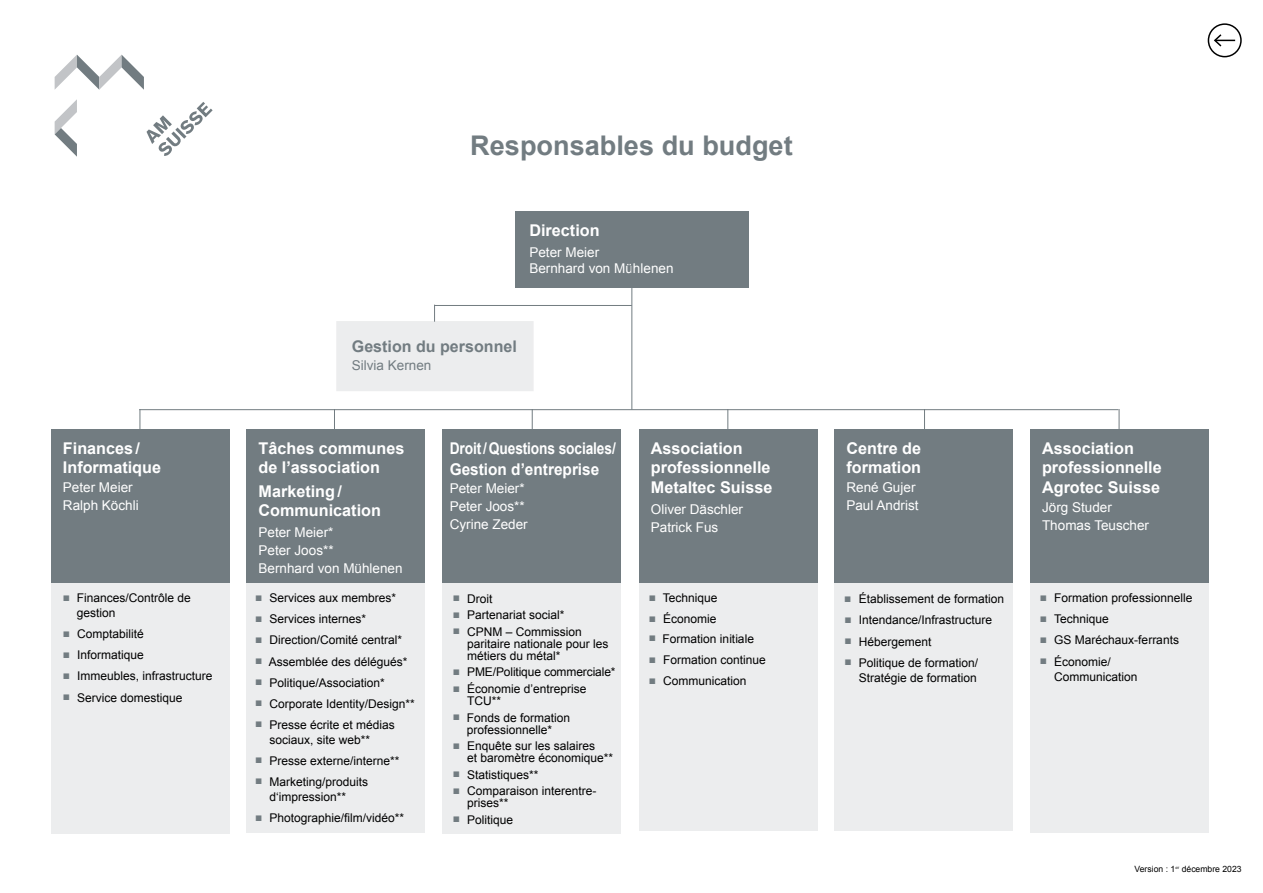
<style>
.page{position:relative;width:1263px;height:893px;background:#fff}
.page>*{position:absolute;margin:0;border:0;box-sizing:border-box;transform-origin:0 0}
.t1{font:700 27.15px "Arial";color:#727c81}
.t2{font:700 16.2px/19.5px "Arial";color:#fff}
.t3{font:700 16.2px/21.6px "Arial";color:#fff;scale:.85 1}
.t4{font:700 16.05px "Arial";color:#727c81}
.t5{font:13.5px/18px "Arial";color:#fff}
.t6{font:13.5px "Arial";color:#727c81}
.t7{font:12px/12px "Arial";color:#000}
.t8{font:8.7px "Arial";color:#000}
.s1{color:#727c81}
</style>
<div class="page">
<div style="left:1030px;top:582px;width:178px;height:251px;background:#ecedee"></div>
<div style="left:834px;top:580px;width:179px;height:251px;background:#ecedee"></div>
<div style="left:639px;top:580px;width:178px;height:251px;background:#ecedee"></div>
<div style="left:442px;top:583px;width:179px;height:251px;background:#ecedee"></div>
<div style="left:247px;top:582px;width:178px;height:251px;background:#ecedee"></div>
<div style="left:51px;top:583px;width:179px;height:251px;background:#ecedee"></div>
<svg style="left:140px;top:410px;width:1px;height:19px"></svg>
<svg style="left:334px;top:410px;width:1px;height:19px"></svg>
<svg style="left:532px;top:410px;width:1px;height:19px"></svg>
<svg style="left:727px;top:410px;width:1px;height:19px"></svg>
<svg style="left:924px;top:410px;width:1px;height:19px"></svg>
<svg style="left:1119px;top:409px;width:1px;height:20px"></svg>
<div style="left:51px;top:429px;width:179px;height:153px;background:#727c81"></div>
<div style="left:247px;top:429px;width:178px;height:153px;background:#727c81"></div>
<div style="left:442px;top:429px;width:179px;height:153px;background:#727c81"></div>
<div style="left:639px;top:429px;width:178px;height:153px;background:#727c81"></div>
<div style="left:834px;top:429px;width:179px;height:153px;background:#727c81"></div>
<div style="left:1030px;top:429px;width:179px;height:153px;background:#727c81"></div>
<hr style="left:139px;top:409px;width:979px;height:1px;background:#727c81">
<div style="left:515px;top:212px;width:234px;height:76px;background:#727c81"></div>
<svg style="left:55px;top:55px;width:89px;height:35px"></svg>
<svg style="left:55px;top:99px;width:22px;height:58px"></svg>
<svg style="left:147px;top:102px;width:66px;height:54px"></svg>
<hr style="left:631px;top:250px;width:1px;height:160px;background:#727c81">
<div style="left:336px;top:321px;width:198px;height:70px;background:#ecedee"></div>
<svg style="left:434px;top:306px;width:1px;height:16px"></svg>
<hr style="left:434px;top:305px;width:198px;height:1px;background:#727c81">
<svg style="left:1208px;top:24px;width:33px;height:33px"></svg>
<div style="left:1208px;top:23px;width:34px;height:34px;border:2px solid #000;border-radius:50%"></div>
<svg style="left:1213px;top:33px;width:22px;height:15px"></svg>
<h2 class="t2" style="left:63px;top:439px;width:100px">Finances /<br>Informatique</h2>
<p class="t5" style="left:63px;top:479px;width:77px">Peter Meier<br>Ralph Köchli</p>
<p class="t7" style="left:77px;top:591px;width:116px;line-height:15px;text-indent:-14px"><span class="s1">■</span> Finances/Contrôle de gestion</p>
<p class="t7" style="left:63px;top:628px;width:83px"><span class="s1">■</span> Comptabilité</p>
<p class="t7" style="left:63px;top:649px;width:83px"><span class="s1">■</span> Informatique</p>
<p class="t7" style="left:63px;top:670px;width:151px"><span class="s1">■</span> Immeubles, infrastructure</p>
<p class="t7" style="left:63px;top:691px;width:121px"><span class="s1">■</span> Service domestique</p>
<h1 class="t1" style="left:470px;top:128px;width:324px">Responsables du budget</h1>
<h2 class="t2" style="left:529px;top:221px;width:72px">Direction</h2>
<p class="t5" style="left:529px;top:244px;width:146px;line-height:16.5px">Peter Meier<br>Bernhard von Mühlenen</p>
<h3 class="t4" style="left:352px;top:336px;width:166px">Gestion du personnel</h3>
<p class="t6" style="left:352px;top:357px;width:81px">Silvia Kernen</p>
<h2 class="t2" style="left:259px;top:439px;width:147px">Tâches communes de l’association</h2>
<h2 class="t2" style="left:259px;top:482px;width:124px">Marketing /<br>Communication</h2>
<p class="t5" style="left:259px;top:523px;width:146px">Peter Meier*<br>Peter Joos**<br>Bernhard von Mühlenen</p>
<p class="t7" style="left:255px;top:592px;width:143px"><span class="s1">■</span> Services aux membres*</p>
<p class="t7" style="left:255px;top:613px;width:113px"><span class="s1">■</span> Services internes*</p>
<p class="t7" style="left:255px;top:634px;width:149px"><span class="s1">■</span> Direction/Comité central*</p>
<p class="t7" style="left:255px;top:655px;width:154px"><span class="s1">■</span> Assemblée des délégués*</p>
<p class="t7" style="left:255px;top:676px;width:131px"><span class="s1">■</span> Politique/Association*</p>
<p class="t7" style="left:255px;top:698px;width:161px"><span class="s1">■</span> Corporate Identity/Design**</p>
<p class="t7" style="left:269px;top:717px;width:127px;line-height:15px;text-indent:-14px"><span class="s1">■</span> Presse écrite et médias sociaux, site web**</p>
<p class="t7" style="left:255px;top:755px;width:146px"><span class="s1">■</span> Presse externe/interne**</p>
<p class="t7" style="left:269px;top:774px;width:100px;line-height:15px;text-indent:-14px"><span class="s1">■</span> Marketing/produits d‘impression**</p>
<p class="t7" style="left:255px;top:812px;width:151px"><span class="s1">■</span> Photographie/film/vidéo**</p>
<h2 class="t3" style="left:450px;top:438px;width:197px">Droit /Questions sociales/<br>Gestion d’entreprise</h2>
<p class="t5" style="left:450px;top:480px;width:80px">Peter Meier*<br>Peter Joos**<br>Cyrine Zeder</p>
<p class="t7" style="left:453px;top:593px;width:41px"><span class="s1">■</span> Droit</p>
<p class="t7" style="left:453px;top:609px;width:113px"><span class="s1">■</span> Partenariat social*</p>
<p class="t7" style="left:467px;top:626px;width:143px;text-indent:-14px"><span class="s1">■</span> CPNM – Commission paritaire nationale pour les métiers du métal*</p>
<p class="t7" style="left:453px;top:666px;width:164px"><span class="s1">■</span> PME/Politique commerciale*</p>
<p class="t7" style="left:467px;top:683px;width:121px;text-indent:-14px"><span class="s1">■</span> Économie d’entreprise<br>TCU**</p>
<p class="t7" style="left:453px;top:711px;width:119px;text-align:center"><span class="s1">■</span> Fonds de formation professionnelle*</p>
<p class="t7" style="left:467px;top:740px;width:148px;text-indent:-14px"><span class="s1">■</span> Enquête sur les salaires<br>et baromètre économique**</p>
<p class="t7" style="left:453px;top:769px;width:87px"><span class="s1">■</span> Statistiques**</p>
<p class="t7" style="left:467px;top:785px;width:131px;text-indent:-14px"><span class="s1">■</span> Comparaison interentre&shy;prises**</p>
<p class="t7" style="left:453px;top:814px;width:62px"><span class="s1">■</span> Politique</p>
<h2 class="t2" style="left:651px;top:439px;width:123px">Association professionnelle<br>Metaltec Suisse</h2>
<p class="t5" style="left:651px;top:500px;width:94px">Oliver Däschler<br>Patrick Fus</p>
<p class="t7" style="left:649px;top:592px;width:70px"><span class="s1">■</span> Technique</p>
<p class="t7" style="left:649px;top:613px;width:69px"><span class="s1">■</span> Économie</p>
<p class="t7" style="left:649px;top:633px;width:107px"><span class="s1">■</span> Formation initiale</p>
<p class="t7" style="left:649px;top:654px;width:119px"><span class="s1">■</span> Formation continue</p>
<p class="t7" style="left:649px;top:675px;width:99px"><span class="s1">■</span> Communication</p>
<h2 class="t2" style="left:846px;top:439px;width:76px">Centre de formation</h2>
<p class="t5" style="left:846px;top:479px;width:74px">René Gujer<br>Paul Andrist</p>
<p class="t7" style="left:844px;top:593px;width:161px"><span class="s1">■</span> Établissement de formation</p>
<p class="t7" style="left:844px;top:614px;width:149px"><span class="s1">■</span> Intendance/Infrastructure</p>
<p class="t7" style="left:844px;top:635px;width:89px"><span class="s1">■</span> Hébergement</p>
<p class="t7" style="left:844px;top:655px;width:135px;line-height:15px;text-align:right"><span class="s1">■</span> Politique de formation/<br>Stratégie de formation</p>
<h2 class="t2" style="left:1042px;top:439px;width:121px">Association professionnelle<br>Agrotec Suisse</h2>
<p class="t5" style="left:1042px;top:498px;width:109px">Jörg Studer<br>Thomas Teuscher</p>
<p class="t7" style="left:1040px;top:592px;width:154px"><span class="s1">■</span> Formation professionnelle</p>
<p class="t7" style="left:1040px;top:613px;width:70px"><span class="s1">■</span> Technique</p>
<p class="t7" style="left:1040px;top:634px;width:141px"><span class="s1">■</span> GS Maréchaux-ferrants</p>
<p class="t7" style="left:1054px;top:654px;width:85px;line-height:15px;text-indent:-14px"><span class="s1">■</span> Économie/<br>Communication</p>
<p class="t8" style="left:1134px;top:863px;width:109px">Version : 1<sup>er</sup> décembre 2023</p>
</div>
